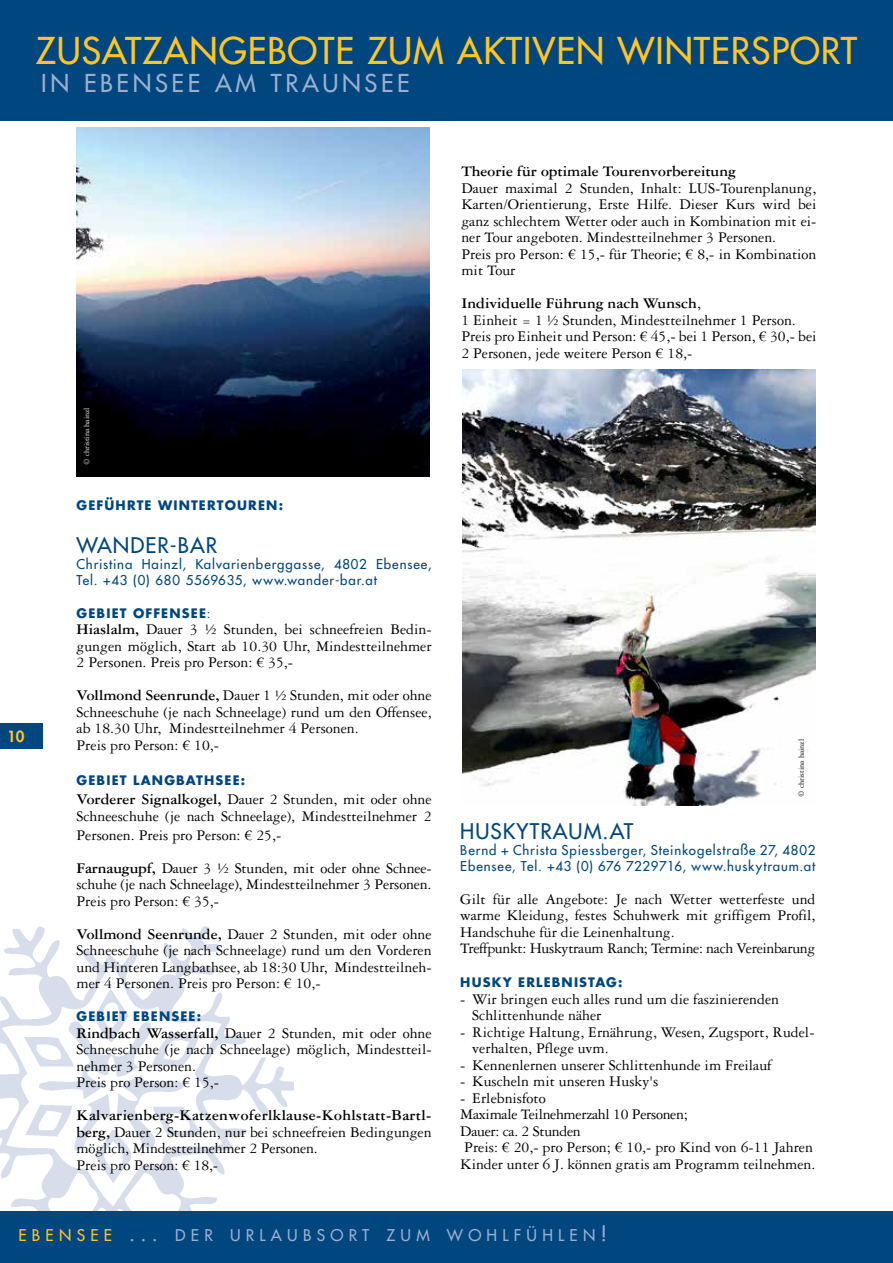
<style>
.page{position:relative;width:893px;height:1263px;background:#fff}
.page>*{position:absolute;margin:0;border:0;box-sizing:border-box;transform-origin:0 0}
.t1{font:500 36px "Futura Std";letter-spacing:.025em;color:#ffc425}
.t2{font:500 24px "Futura Std";letter-spacing:.15em;color:#9dafce}
.t3{font:500 21px "Futura Std";letter-spacing:.05em;color:#00467f}
.t4{font:15.75px/16.5px "Garamond 3 LT Std";color:#000}
.t5{font:500 15.75px "Futura Std";letter-spacing:.335em;color:#9dafce}
.t6{font:700 15.75px "Garamond 3 LT Std";color:#000}
.t7{font:800 15px "Futura Std";color:#ffc425}
.t8{font:500 13.2px/15.9px "Futura Std";letter-spacing:.065em;color:#00467f}
.t9{font:700 12.75px "Futura Std";letter-spacing:.09em;color:#00467f}
.t10{font:8.25px "Garamond 3 LT Std";color:#fff}
.t11{font:8.25px "Garamond 3 LT Std";color:#000}
.s1{font-weight:500}
.s2{font-weight:700}
.s3{color:#ffc425}
.s4{font-size:21px}
</style>
<div class="page">
<img style="left:0;top:926px;width:294px;height:286px">
<div style="left:0;top:0;width:893px;height:120px;background:#00467f"></div>
<div style="left:0;top:1212px;width:893px;height:51px;background:#00467f"></div>
<div style="left:0;top:723px;width:43px;height:25px;background:#00467f"></div>
<img style="left:77px;top:128px;width:352px;height:348px">
<img style="left:462px;top:370px;width:353px;height:436px">
<h1 class="t1" style="left:36px;top:29px;width:823px">ZUSATZANGEBOTE ZUM AKTIVEN WINTERSPORT</h1>
<h2 class="t2" style="left:41px;top:69px;width:370px">IN EBENSEE AM TRAUNSEE</h2>
<p class="t7" style="left:7px;top:727px;width:19px">10</p>
<p class="t10" style="left:82px;top:465px;width:59px;rotate:-90deg">© christina hainzl</p>
<p class="t9" style="left:77px;top:497px;width:39px">GEFÜHRTE</p>
<p class="t9" style="left:158px;top:497px;width:11px">WINTERTOUREN</p>
<p class="t9" style="left:279px;top:497px;width:6px">:</p>
<h3 class="t3" style="left:77px;top:532px;width:142px">WANDER-BAR</h3>
<p class="t8" style="left:77px;top:556px;width:357px">Christina Hainzl, Kalvarienberggasse, 4802 Ebensee,<br>Tel. +43 (0) 680 5569635, www.wander-bar.at</p>
<p class="t9" style="left:77px;top:604px;width:67px">GEBIET OFF</p>
<p class="t9" style="left:161px;top:604px;width:51px">ENSEE<span class="s1">:</span></p>
<p class="t4" style="left:77px;top:621px;width:357px;text-align:justify"><span class="s2">Hiaslalm,</span> Dauer 3 ½ Stunden, bei schneefreien Bedin&shy;gungen möglich, Start ab 10.30 Uhr, Mindestteilnehmer 2 Personen. Preis pro Person: € 35,-</p>
<p class="t4" style="left:77px;top:687px;width:357px"><span class="s2">Vollmond Seenrunde,</span> Dauer 1 ½ Stunden, mit oder ohne Schneeschuhe (je nach Schneelage) rund um den Offensee, ab 18.30 Uhr, Mindestteilnehmer 4 Personen.<br>Preis pro Person: € 10,-</p>
<p class="t9" style="left:77px;top:772px;width:170px">GEBIET LANGBATHSEE:</p>
<p class="t4" style="left:77px;top:791px;width:357px"><span class="s2">Vorderer Signalkogel,</span> Dauer 2 Stunden, mit oder ohne<br>Schneeschuhe (je nach Schneelage), Mindestteilnehmer 2</p>
<p class="t4" style="left:77px;top:818px;width:357px;line-height:33px">Personen. Preis pro Person: € 25,-<br><span class="s2">Farnaugupf,</span> Dauer 3 ½ Stunden, mit oder ohne Schnee-</p>
<p class="t4" style="left:77px;top:876px;width:357px">schuhe (je nach Schneelage), Mindestteilnehmer 3 Personen.<br>Preis pro Person: € 35,-</p>
<p class="t4" style="left:77px;top:926px;width:357px;text-align:justify"><span class="s2">Vollmond Seenrunde,</span> Dauer 2 Stunden, mit oder ohne Schneeschuhe (je nach Schneelage) rund um den Vorderen und Hinteren Langbathsee, ab 18:30 Uhr, Mindestteilneh&shy;mer 4 Personen. Preis pro Person: € 10,-</p>
<p class="t9" style="left:77px;top:1008px;width:126px">GEBIET EBENSEE:</p>
<p class="t4" style="left:77px;top:1025px;width:357px"><span class="s2">Rindbach Wasserfall,</span> Dauer 2 Stunden, mit oder ohne Schneeschuhe (je nach Schneelage) möglich, Mindestteil&shy;nehmer 3 Personen.<br>Preis pro Person: € 15,-</p>
<p class="t4" style="left:77px;top:1107px;width:357px"><span class="s2">Kalvarienberg-Katzenwoferlklause-Kohlstatt-Bartl&shy;berg,</span> Dauer 2 Stunden, nur bei schneefreien Bedingungen möglich, Mindestteilnehmer 2 Personen.<br>Preis pro Person: € 18,-</p>
<p class="t6" style="left:461px;top:163px;width:276px">Theorie für optimale Tourenvorbereitung</p>
<p class="t4" style="left:461px;top:180px;width:357px">Dauer maximal 2 Stunden, Inhalt: LUS-Tourenplanung, Karten/Orientierung, Erste Hilfe. Dieser Kurs wird bei ganz schlechtem Wetter oder auch in Kombination mit ei&shy;ner Tour angeboten. Mindestteilnehmer 3 Personen.<br>Preis pro Person: € 15,- für Theorie; € 8,- in Kombination mit Tour</p>
<p class="t4" style="left:461px;top:295px;width:357px"><span class="s2">Individuelle Führung nach Wunsch</span>,<br>1 Einheit = 1 ½ Stunden, Mindestteilnehmer 1 Person.<br>Preis pro Einheit und Person: € 45,- bei 1 Person, € 30,- bei 2 Personen, jede weitere Person € 18,-</p>
<p class="t11" style="left:797px;top:797px;width:59px;rotate:-90deg">© christina hainzl</p>
<h3 class="t3" style="left:460px;top:818px;width:175px">HUSKYTRAUM.AT</h3>
<p class="t8" style="left:460px;top:842px;width:357px">Bernd + Christa Spiessberger, Steinkogelstraße 27, 4802<br>Ebensee, Tel. +43 (0) 676 7229716, www.huskytraum.at</p>
<p class="t4" style="left:460px;top:891px;width:357px">Gilt für alle Angebote: Je nach Wetter wetterfeste und warme Kleidung, festes Schuhwerk mit griffigem Profil, Handschuhe für die Leinenhaltung.<br>Treffpunkt: Huskytraum Ranch; Termine: nach Vereinbarung</p>
<p class="t9" style="left:460px;top:974px;width:43px">HUSKY</p>
<p class="t9" style="left:518px;top:974px;width:10px">ERLEBNI</p>
<p class="t9" style="left:579px;top:974px;width:20px">STAG</p>
<p class="t9" style="left:618px;top:974px;width:6px">:</p>
<p class="t4" style="left:472px;top:991px;width:308px;text-indent:-12px">- Wir bringen euch alles rund um die faszinierenden<br>Schlittenhunde näher</p>
<p class="t4" style="left:472px;top:1024px;width:344px;text-indent:-12px">- Richtige Haltung, Ernährung, Wesen, Zugsport, Rudel&shy;verhalten, Pflege uvm.</p>
<p class="t4" style="left:460px;top:1057px;width:313px">- Kennenlernen unserer Schlittenhunde im Freilauf</p>
<p class="t4" style="left:460px;top:1073px;width:199px">- Kuscheln mit unseren Husky's</p>
<p class="t4" style="left:460px;top:1090px;width:357px">- Erlebnisfoto<br>Maximale Teilnehmerzahl 10 Personen;<br>Dauer: ca. 2 Stunden<br>Preis: € 20,- pro Person; € 10,- pro Kind von 6-11 Jahren Kinder unter 6 J. können gratis am Programm teilnehmen.</p>
<p class="t5" style="left:19px;top:1226px;width:590px"><span class="s3">EBENSEE</span> <span class="s4">...</span> DER URLAUBSORT ZUM WOHLFÜHLEN<span class="s4">!</span></p>
</div>
